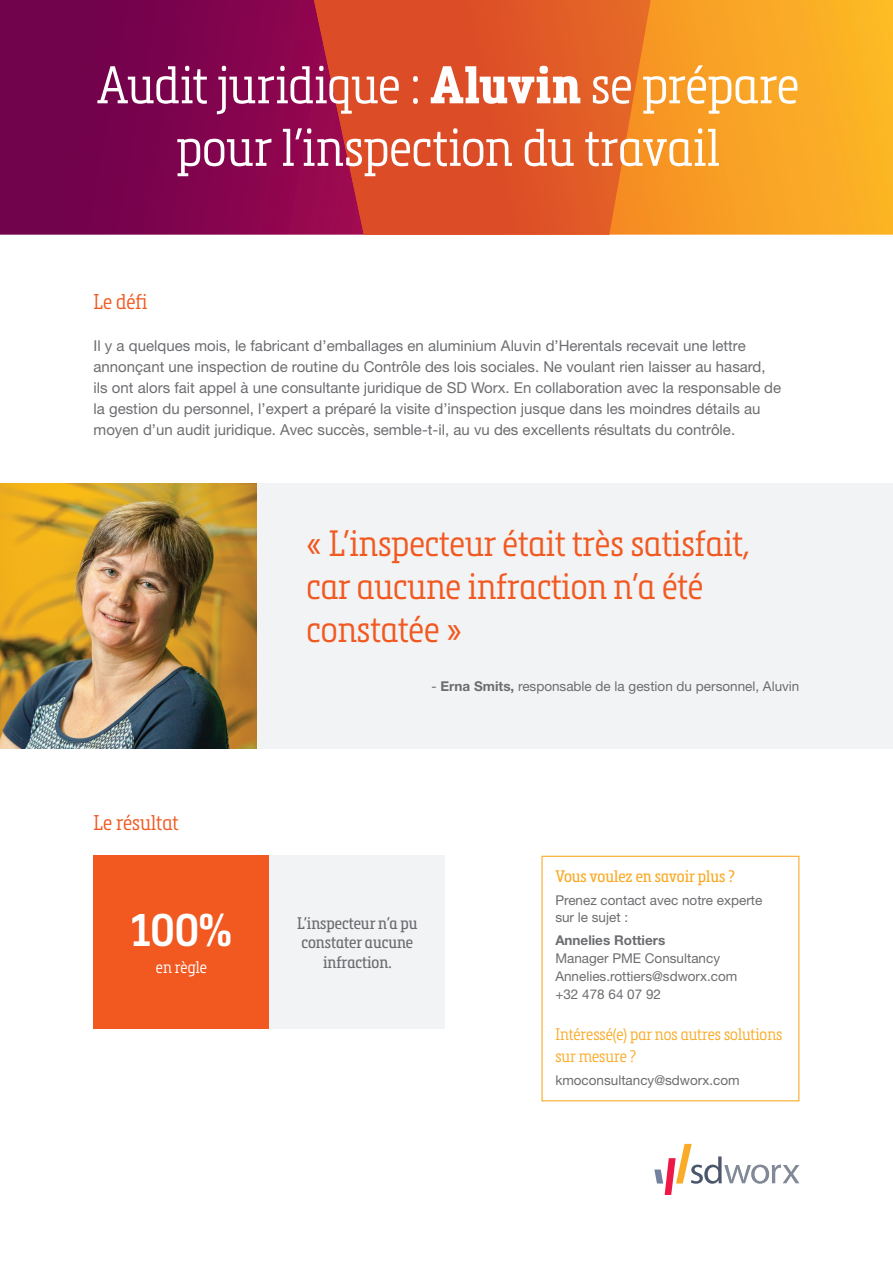
<style>
.page{position:relative;width:893px;height:1263px;background:#fff}
.page>*{position:absolute;margin:0;border:0;box-sizing:border-box;transform-origin:0 0}
.t1{font:300 52.2px/62.6px "Metronic Slab Narrow";letter-spacing:-.005em;color:#fff;text-align:center}
.t2{font:600 45px "Metronic Slab Narrow";color:#fff}
.t3{font:300 36px/43.2px "Metronic Slab Narrow";color:#f15921}
.t4{font:300 21px "Metronic Slab Narrow";color:#f15921}
.t5{font:300 16.5px/22.5px "Metronic Slab Narrow";color:#faab27}
.t6{font:16.5px/19.8px "Metronic Slab Narrow";color:#6c6d70;text-align:center}
.t7{font:16.5px "Metronic Slab Narrow";color:#faab27}
.t8{font:300 16.5px "Metronic Slab Narrow";color:#fff}
.t9{font:15px/21px "Helvetica Neue LT Std";color:#6c6d70}
.t10{font:13.5px/18px "Helvetica Neue LT Std";color:#6c6d70}
.t11{font:700 13.5px "Helvetica Neue LT Std";color:#6c6d70}
.s1{font-weight:700}
</style>
<div class="page">
<svg style="left:0;top:0;width:314px;height:235px;background:#7c034c"></svg>
<svg style="left:651px;top:0;width:242px;height:235px;background:#f9a625"></svg>
<svg style="left:314px;top:0;width:337px;height:235px;background:#da5129"></svg>
<div style="left:0;top:483px;width:893px;height:265px;background:#f2f3f4"></div>
<img style="left:0;top:483px;width:256px;height:265px">
<div style="left:541px;top:856px;width:258px;height:245px;border:1px solid #faab27"></div>
<svg style="left:654px;top:1144px;width:145px;height:51px"></svg>
<div style="left:94px;top:856px;width:175px;height:173px;background:#f15921"></div>
<div style="left:269px;top:856px;width:176px;height:173px;background:#f2f3f4"></div>
<h1 class="t1" style="left:97px;top:54px;width:703px">Audit juridique : <span class="s1">Aluvin</span> se prépare pour l’inspection du travail</h1>
<h3 class="t4" style="left:94px;top:290px;width:55px">Le défi</h3>
<p class="t9" style="left:94px;top:335px;width:689px">Il y a quelques mois, le fabricant d’emballages en aluminium Aluvin d’Herentals recevait une lettre annonçant une inspection de routine du Contrôle des lois sociales. Ne voulant rien laisser au hasard, ils ont alors fait appel à une consultante juridique de SD Worx. En collaboration avec la responsable de la gestion du personnel, l’expert a préparé la visite d’inspection jusque dans les moindres détails au moyen d’un audit juridique. Avec succès, semble-t-il, au vu des excellents résultats du contrôle.</p>
<h3 class="t4" style="left:94px;top:811px;width:87px">Le résultat</h3>
<h2 class="t2" style="left:131px;top:902px;width:102px">100%</h2>
<p class="t8" style="left:156px;top:957px;width:52px">en règle</p>
<h3 class="t3" style="left:307px;top:522px;width:445px">« L’inspecteur était très satisfait, car aucune infraction n’a été constatée »</h3>
<p class="t10" style="left:431px;top:677px;width:370px">- <span class="s1">Erna Smits,</span> responsable de la gestion du personnel, Aluvin</p>
<p class="t6" style="left:297px;top:913px;width:122px">L’inspecteur n’a pu constater aucune infraction.</p>
<p class="t7" style="left:555px;top:866px;width:181px">Vous voulez en savoir plus ?</p>
<p class="t10" style="left:555px;top:890px;width:209px">Prenez contact avec notre experte sur le sujet :</p>
<p class="t11" style="left:555px;top:932px;width:111px">Annelies Rottiers</p>
<p class="t10" style="left:555px;top:949px;width:184px">Manager PME Consultancy<br>Annelies.rottiers@sdworx.com +32 478 64 07 92</p>
<p class="t5" style="left:555px;top:1023px;width:228px">Intéressé(e) par nos autres solutions sur mesure ?</p>
<p class="t10" style="left:555px;top:1070px;width:186px">kmoconsultancy@sdworx.com</p>
</div>
